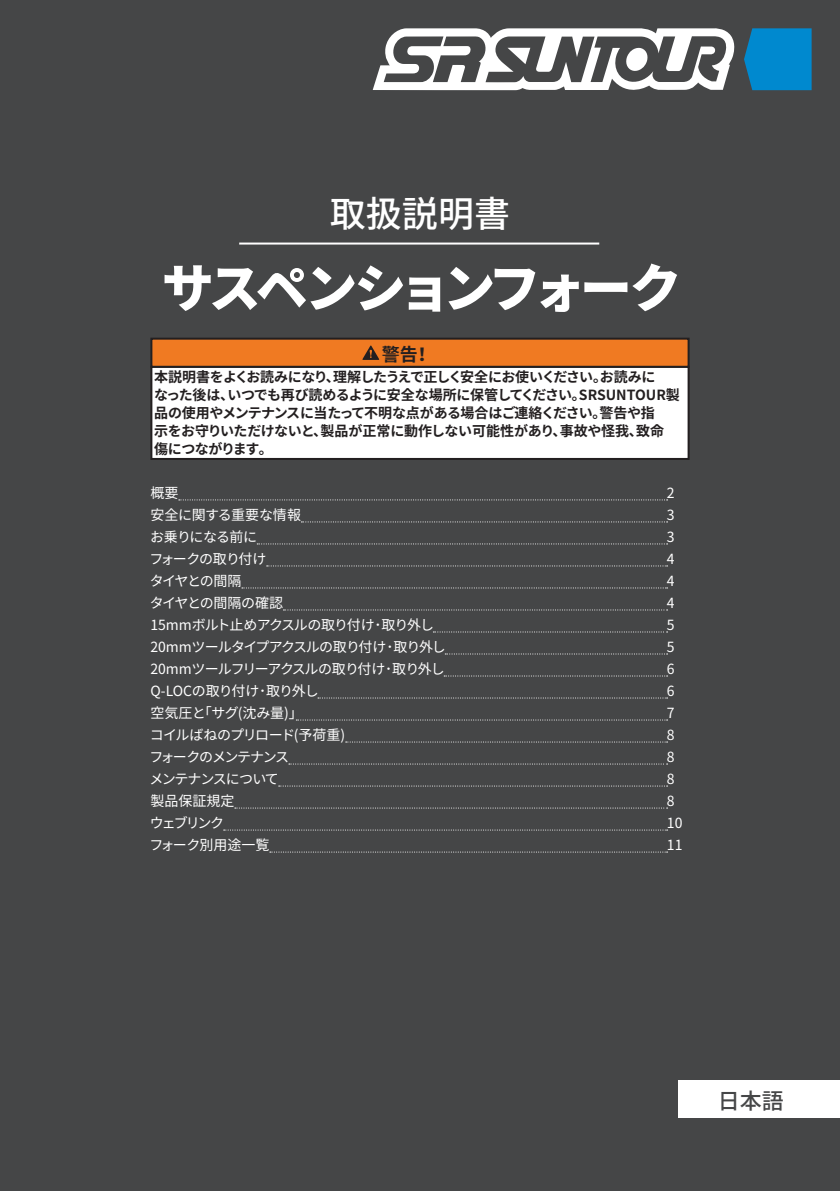
<style>
.page{position:relative;width:840px;height:1191px;background:#fff}
.page>*{position:absolute;margin:0;border:0;box-sizing:border-box;transform-origin:0 0}
.t1{font:900 52px "Noto Sans CJ Kjp";letter-spacing:-.1em;color:#fff}
.t2{font:500 36px "Noto Sans CJ Kjp";color:#fff}
.t3{font:500 22px "Noto Sans CJ Kjp";color:#454647}
.t4{font:700 18px "Noto Sans CJ Kjp";color:#231f20}
.t5{font:700 14px/18px "Noto Sans CJ Kjp";letter-spacing:-.03em;color:#231f20}
.t6{font:14px "Noto Sans CJ Kjp";letter-spacing:-.06em;color:#fff}
.t7{font:14px "Noto Sans CJ Kjp";letter-spacing:-.02em;color:#fff}
.t8{font:14px "Noto Sans CJ Kjp";letter-spacing:-.03em;color:#fff}
.t9{font:14px "Noto Sans CJ Kjp";letter-spacing:-.01em;color:#fff}
.t10{font:14px "Noto Sans CJ Kjp";letter-spacing:-.015em;color:#fff}
.t11{font:14px "Noto Sans CJ Kjp";letter-spacing:-.095em;color:#fff}
.t12{font:14px "Noto Sans CJ Kjp";letter-spacing:-.1em;color:#fff}
</style>
<div class="page">
<div style="left:0;top:0;width:839px;height:1191px;background:#454647"></div>
<div style="left:678px;top:1080px;width:161px;height:37px;background:#fff"></div>
<svg style="left:372px;top:28px;width:363px;height:63px"></svg>
<svg style="left:744px;top:28px;width:67px;height:62px;background:#0484c5"></svg>
<hr style="left:239px;top:242px;width:360px;height:2px;background:#fff">
<div style="left:150px;top:366px;width:539px;height:94px;background:#fff;border:2px solid #231f20"></div>
<div style="left:151px;top:339px;width:537px;height:28px;background:#f07a22"></div>
<div style="left:150px;top:338px;width:539px;height:30px;border:2px solid #231f20"></div>
<svg style="left:362px;top:345px;width:17px;height:15px"></svg>
<svg style="left:179px;top:499px;width:488px;height:1px"></svg>
<svg style="left:301px;top:521px;width:366px;height:1px"></svg>
<svg style="left:257px;top:543px;width:410px;height:1px"></svg>
<svg style="left:266px;top:565px;width:401px;height:1px"></svg>
<svg style="left:242px;top:587px;width:425px;height:1px"></svg>
<svg style="left:283px;top:609px;width:384px;height:1px"></svg>
<svg style="left:433px;top:631px;width:234px;height:1px"></svg>
<svg style="left:445px;top:653px;width:222px;height:1px"></svg>
<svg style="left:444px;top:675px;width:223px;height:1px"></svg>
<svg style="left:318px;top:697px;width:349px;height:1px"></svg>
<svg style="left:296px;top:719px;width:371px;height:1px"></svg>
<svg style="left:345px;top:741px;width:322px;height:1px"></svg>
<svg style="left:289px;top:763px;width:378px;height:1px"></svg>
<svg style="left:278px;top:785px;width:389px;height:1px"></svg>
<svg style="left:235px;top:807px;width:432px;height:1px"></svg>
<svg style="left:223px;top:829px;width:444px;height:1px"></svg>
<svg style="left:270px;top:851px;width:397px;height:1px"></svg>
<h2 class="t2" style="left:330px;top:194px;width:181px">取扱説明書</h2>
<h1 class="t1" style="left:162px;top:259px;width:521px">サスペンションフォーク</h1>
<p class="t4" style="left:381px;top:344px;width:51px">警告！</p>
<p class="t5" style="left:154px;top:368px;width:527px">本説明書をよくお読みになり､理解したうえで正しく安全にお使いください｡お読みに<br>なった後は､いつでも再び読めるように安全な場所に保管してください｡SRSUNTOUR製品の使用やメンテナンスに当たって不明な点がある場合はご連絡ください｡警告や指<br>示をお守りいただけないと､製品が正常に動作しない可能性があり､事故や怪我､致命傷につながります｡</p>
<p class="t6" style="left:150px;top:485px;width:29px">概要</p>
<p class="t6" style="left:666px;top:485px;width:9px">2</p>
<p class="t10" style="left:150px;top:507px;width:152px">安全に関する重要な情報</p>
<p class="t6" style="left:666px;top:507px;width:9px">3</p>
<p class="t6" style="left:150px;top:529px;width:109px">お乗りになる前に</p>
<p class="t6" style="left:666px;top:529px;width:9px">3</p>
<p class="t6" style="left:149px;top:551px;width:119px">フォークの取り付け</p>
<p class="t6" style="left:666px;top:551px;width:9px">4</p>
<p class="t12" style="left:150px;top:573px;width:93px">タイヤとの間隔</p>
<p class="t6" style="left:666px;top:573px;width:9px">4</p>
<p class="t7" style="left:150px;top:595px;width:135px">タイヤとの間隔の確認</p>
<p class="t6" style="left:666px;top:595px;width:9px">4</p>
<p class="t6" style="left:150px;top:617px;width:285px">15mmボルト止めアクスルの取り付け･取り外し</p>
<p class="t6" style="left:666px;top:617px;width:9px">5</p>
<p class="t6" style="left:150px;top:639px;width:297px">20mmツールタイプアクスルの取り付け･取り外し</p>
<p class="t6" style="left:666px;top:639px;width:9px">5</p>
<p class="t6" style="left:150px;top:661px;width:296px">20mmツールフリーアクスルの取り付け･取り外し</p>
<p class="t6" style="left:666px;top:661px;width:9px">6</p>
<p class="t6" style="left:150px;top:683px;width:170px">Q-LOCの取り付け･取り外し</p>
<p class="t6" style="left:666px;top:683px;width:9px">6</p>
<p class="t9" style="left:150px;top:705px;width:147px">空気圧と｢サグ(沈み量)｣</p>
<p class="t6" style="left:666px;top:705px;width:9px">7</p>
<p class="t8" style="left:150px;top:727px;width:197px">コイルばねのプリロード(予荷重)</p>
<p class="t6" style="left:666px;top:727px;width:9px">8</p>
<p class="t11" style="left:149px;top:749px;width:141px">フォークのメンテナンス</p>
<p class="t6" style="left:666px;top:749px;width:9px">8</p>
<p class="t6" style="left:149px;top:771px;width:131px">メンテナンスについて</p>
<p class="t6" style="left:666px;top:771px;width:9px">8</p>
<p class="t6" style="left:150px;top:793px;width:85px">製品保証規定</p>
<p class="t6" style="left:666px;top:793px;width:9px">8</p>
<p class="t6" style="left:150px;top:815px;width:76px">ウェブリンク</p>
<p class="t6" style="left:666px;top:815px;width:17px">10</p>
<p class="t7" style="left:149px;top:837px;width:122px">フォーク別用途一覧</p>
<p class="t6" style="left:666px;top:837px;width:17px">11</p>
<h3 class="t3" style="left:717px;top:1088px;width:67px">日本語</h3>
</div>
